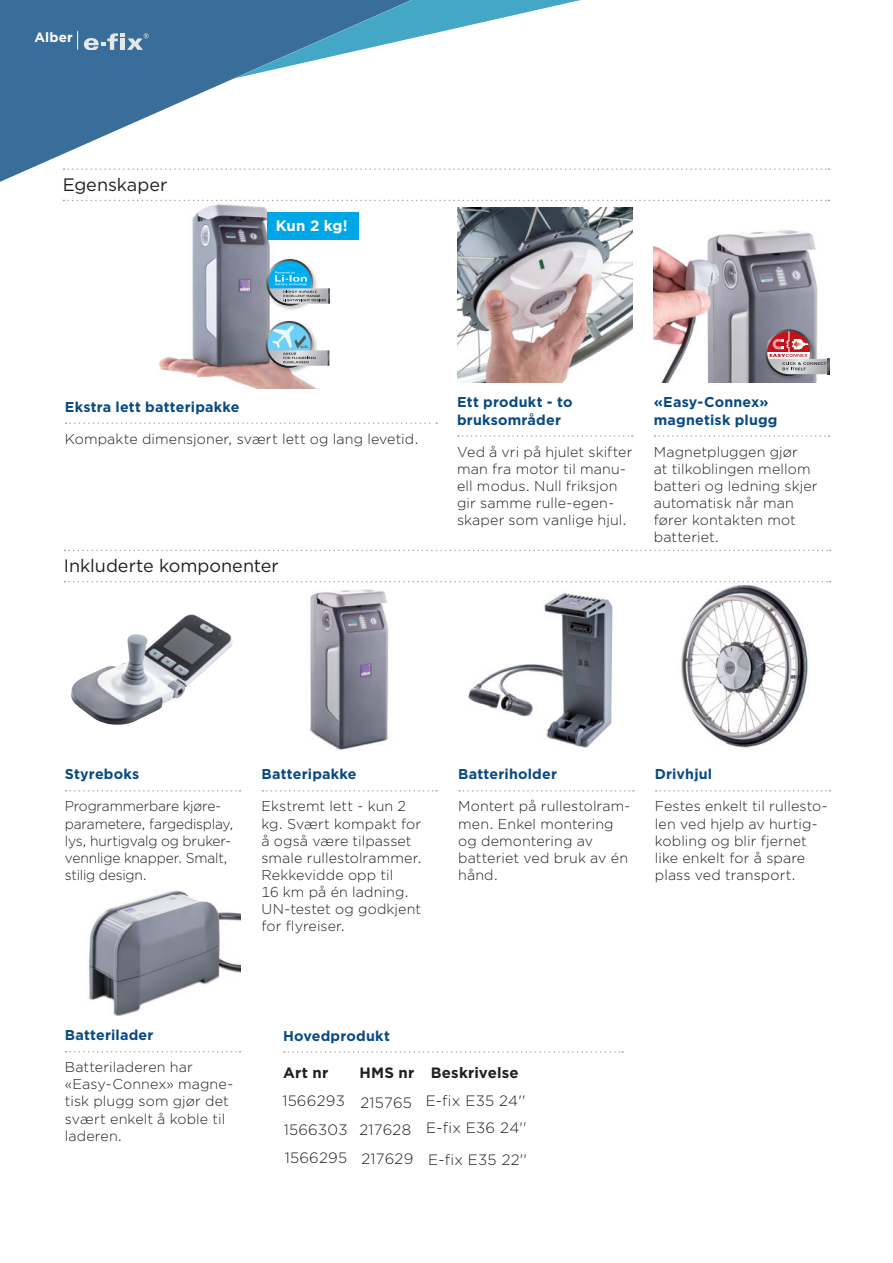
<style>
.page{position:relative;width:893px;height:1263px;background:#fff}
.page>*{position:absolute;margin:0;border:0;box-sizing:border-box;transform-origin:0 0}
.t1{font:18px "Gotham";color:#231f20}
.t2{font:300 15px/28px "Gotham";letter-spacing:.015em;color:#221e1f}
.t3{font:700 15px "Gotham";letter-spacing:.015em;color:#231f20}
.t4{font:700 15px "Gotham";color:#fff}
.t5{font:300 14.25px/17.1px "Gotham";letter-spacing:.005em;color:#231f20}
.t6{font:700 14.25px/17.2px "Gotham";letter-spacing:.015em;color:#084a81}
.t7{font:700 13.5px "Gotham";letter-spacing:.015em;color:#fff}
.t8{font:700 expanded 4.2px "Univers";color:#57585a}
</style>
<div class="page">
<img style="left:159px;top:265px;width:172px;height:123px">
<img style="left:654px;top:230px;width:175px;height:153px">
<img style="left:457px;top:265px;width:175px;height:118px">
<svg style="left:0;top:78px;width:717px;height:187px"></svg>
<svg style="left:0;top:0;width:581px;height:78px;fill:#396e9a"></svg>
<img style="left:89px;top:890px;width:151px;height:125px">
<img style="left:459px;top:582px;width:174px;height:166px">
<svg style="left:66px;top:422px;width:371px;height:2px"></svg>
<svg style="left:654px;top:435px;width:175px;height:2px"></svg>
<svg style="left:63px;top:168px;width:766px;height:2px"></svg>
<svg style="left:63px;top:200px;width:766px;height:1px"></svg>
<svg style="left:458px;top:435px;width:175px;height:2px"></svg>
<img style="left:71px;top:614px;width:162px;height:111px">
<svg style="left:66px;top:790px;width:174px;height:2px"></svg>
<img style="left:264px;top:582px;width:173px;height:168px">
<svg style="left:262px;top:790px;width:175px;height:2px"></svg>
<svg style="left:459px;top:790px;width:175px;height:2px"></svg>
<img style="left:655px;top:582px;width:175px;height:166px">
<svg style="left:656px;top:790px;width:174px;height:2px"></svg>
<svg style="left:66px;top:1051px;width:174px;height:1px"></svg>
<svg style="left:77px;top:31px;width:1px;height:19px"></svg>
<svg style="left:84px;top:33px;width:65px;height:17px"></svg>
<img style="left:264px;top:256px;width:56px;height:57px">
<svg style="left:266px;top:259px;width:47px;height:47px"></svg>
<div style="left:268px;top:261px;width:43px;height:43px;background:#00aeef;border-radius:50%"></div>
<svg style="left:269px;top:271px;width:61px;height:33px"></svg>
<img style="left:763px;top:327px;width:56px;height:56px">
<svg style="left:765px;top:329px;width:47px;height:47px"></svg>
<svg style="left:767px;top:331px;width:62px;height:43px"></svg>
<svg style="left:65px;top:550px;width:765px;height:1px"></svg>
<svg style="left:65px;top:581px;width:765px;height:1px"></svg>
<div style="left:267px;top:212px;width:91px;height:27px;background:#00a6e5"></div>
<img style="left:263px;top:318px;width:56px;height:56px">
<svg style="left:266px;top:321px;width:46px;height:47px"></svg>
<svg style="left:268px;top:323px;width:42px;height:43px"></svg>
<svg style="left:269px;top:326px;width:60px;height:40px"></svg>
<svg style="left:284px;top:1051px;width:339px;height:2px"></svg>
<p class="t7" style="left:34px;top:28px;width:40px">Alber</p>
<p class="t1" style="left:63px;top:173px;width:106px">Egenskaper</p>
<p class="t4" style="left:276px;top:215px;width:73px">Kun 2 kg!</p>
<p class="t8" style="left:301px;top:344px;width:10px">o.k.</p>
<p class="t6" style="left:65px;top:398px;width:176px">Ekstra lett batteripakke</p>
<p class="t5" style="left:65px;top:430px;width:355px">Kompakte dimensjoner, svært lett og lang levetid.</p>
<p class="t1" style="left:64px;top:554px;width:216px">Inkluderte komponenter</p>
<p class="t6" style="left:457px;top:394px;width:117px">Ett produkt - to bruksområder</p>
<p class="t5" style="left:457px;top:443px;width:177px">Ved å vri på hjulet skifter man fra motor til manu&shy;ell modus. Null friksjon gir samme rulle-egen&shy;skaper som vanlige hjul.</p>
<p class="t6" style="left:654px;top:394px;width:125px">«Easy-Connex» magnetisk plugg</p>
<p class="t5" style="left:654px;top:443px;width:165px">Magnetpluggen gjør<br>at tilkoblingen mellom batteri og ledning skjer automatisk når man fører kontakten mot batteriet.</p>
<p class="t6" style="left:65px;top:766px;width:76px">Styreboks</p>
<p class="t5" style="left:65px;top:797px;width:170px">Programmerbare kjøre&shy;parametere, fargedisplay, lys, hurtigvalg og bruker&shy;vennlige knapper. Smalt, stilig design.</p>
<p class="t6" style="left:261px;top:766px;width:97px">Batteripakke</p>
<p class="t5" style="left:261px;top:797px;width:162px">Ekstremt lett - kun 2 kg. Svært kompakt for å også være tilpasset smale rullestolrammer.<br>Rekkevidde opp til<br>16 km på én ladning.<br>UN-testet og godkjent for flyreiser.</p>
<p class="t6" style="left:458px;top:766px;width:100px">Batteriholder</p>
<p class="t5" style="left:458px;top:797px;width:174px">Montert på rullestolram&shy;men. Enkel montering og demontering av batteriet ved bruk av én hånd.</p>
<p class="t6" style="left:655px;top:766px;width:59px">Drivhjul</p>
<p class="t5" style="left:655px;top:797px;width:174px">Festes enkelt til rullesto&shy;len ved hjelp av hurtig&shy;kobling og blir fjernet like enkelt for å spare plass ved transport.</p>
<p class="t6" style="left:65px;top:1026px;width:90px">Batterilader</p>
<p class="t5" style="left:65px;top:1058px;width:170px">Batteriladeren har «Easy-Connex» magne&shy;tisk plugg som gjør det svært enkelt å koble til laderen.</p>
<p class="t6" style="left:283px;top:1027px;width:108px">Hovedprodukt</p>
<p class="t3" style="left:283px;top:1063px;width:47px">Art nr</p>
<p class="t3" style="left:359px;top:1063px;width:161px">HMS nr Beskrivelse</p>
<p class="t2" style="left:282px;top:1086px;width:64px">1566293</p>
<p class="t2" style="left:426px;top:1086px;width:101px">E-fix E35 24''</p>
<p class="t2" style="left:284px;top:1115px;width:65px">1566303</p>
<p class="t2" style="left:426px;top:1113px;width:102px">E-fix E36 24''</p>
<p class="t2" style="left:285px;top:1143px;width:64px">1566295</p>
<p class="t2" style="left:428px;top:1145px;width:100px">E-fix E35 22''</p>
<p class="t2" style="left:359px;top:1088px;width:55px">215765<br>217628<br>217629</p>
</div>
